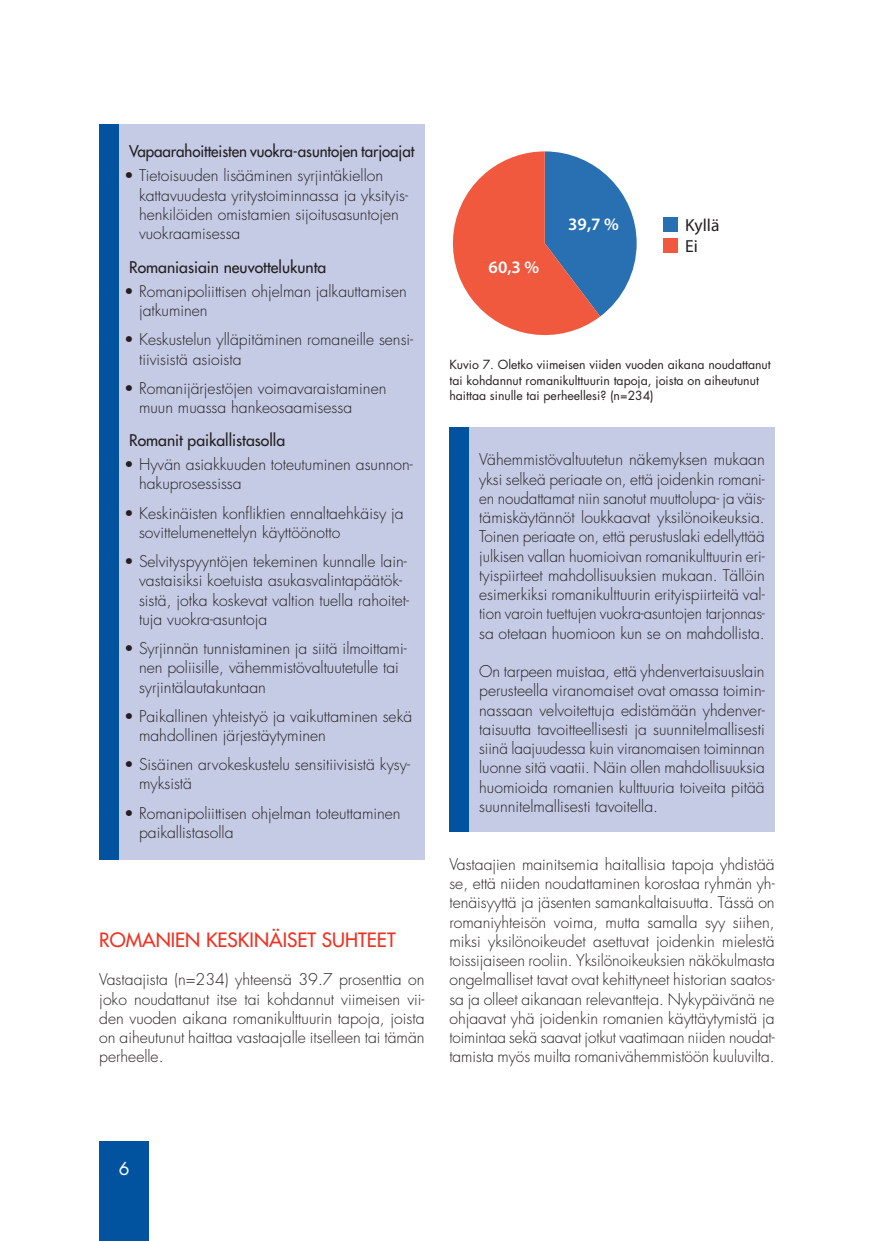
<style>
.page{position:relative;width:874px;height:1241px;background:#fff}
.page>*{position:absolute;margin:0;border:0;box-sizing:border-box;transform-origin:0 0}
.t1{font:19.25px "Futura";color:#ef3122}
.t2{font:600 17.5px "Myriad Pro";color:#fff}
.t3{font:17.5px/21px "Myriad Pro";color:#231f20}
.t4{font:17.5px "Futura";color:#fff}
.t5{font:300 15.75px/19.2px "Futura Std";color:#231f20}
.t6{font:500 15.75px "Futura Std";color:#231f20}
.t7{font:500 15.75px "Futura Std";color:#231f20;scale:.96 1}
.t8{font:12.25px/15.8px "Futura Std";color:#231f20}
</style>
<div class="page">
<div style="left:99px;top:1141px;width:50px;height:99px;background:#0153a0"></div>
<div style="left:99px;top:124px;width:325px;height:735px;background:#c5cbe5"></div>
<div style="left:99px;top:124px;width:20px;height:735px;background:#0153a0"></div>
<div style="left:449px;top:426px;width:325px;height:405px;background:#c5cbe5"></div>
<div style="left:449px;top:426px;width:20px;height:405px;background:#0153a0"></div>
<svg style="left:452px;top:151px;width:184px;height:185px"></svg>
<div style="left:662px;top:217px;width:15px;height:15px;background:#2970b2"></div>
<div style="left:662px;top:238px;width:15px;height:15px;background:#f0593e"></div>
<p class="t7" style="left:129px;top:141px;width:298px">Vapaarahoitteisten vuokra-asuntojen tarjoajat</p>
<p class="t5" style="left:139px;top:166px;width:270px;text-indent:-15px">• Tietoisuuden lisääminen syrjintäkiellon kattavuudesta yritystoiminnassa ja yksityis&shy;henkilöiden omistamien sijoitusasuntojen vuokraamisessa</p>
<p class="t6" style="left:129px;top:257px;width:198px">Romaniasiain neuvottelukunta</p>
<p class="t5" style="left:139px;top:282px;width:269px;text-indent:-15px">• Romanipoliittisen ohjelman jalkauttamisen jatkuminen</p>
<p class="t5" style="left:139px;top:330px;width:275px;text-indent:-15px">• Keskustelun ylläpitäminen romaneille sensi&shy;tiivisistä asioista</p>
<p class="t5" style="left:139px;top:379px;width:249px;text-indent:-15px">• Romanijärjestöjen voimavaraistaminen muun muassa hankeosaamisessa</p>
<p class="t6" style="left:129px;top:430px;width:157px">Romanit paikallistasolla</p>
<p class="t5" style="left:139px;top:455px;width:275px;text-indent:-15px">• Hyvän asiakkuuden toteutuminen asunnon&shy;hakuprosessissa</p>
<p class="t5" style="left:139px;top:503px;width:266px;text-indent:-15px">• Keskinäisten konfliktien ennaltaehkäisy ja sovittelumenettelyn käyttöönotto</p>
<p class="t5" style="left:139px;top:552px;width:271px;text-indent:-15px">• Selvityspyyntöjen tekeminen kunnalle lain&shy;vastaisiksi koetuista asukasvalintapäätök&shy;sistä, jotka koskevat valtion tuella rahoitet&shy;tuja vuokra-asuntoja</p>
<p class="t5" style="left:139px;top:639px;width:269px;text-indent:-15px">• Syrjinnän tunnistaminen ja siitä ilmoittami&shy;nen poliisille, vähemmistövaltuutetulle tai syrjintälautakuntaan</p>
<p class="t5" style="left:139px;top:706px;width:274px;text-indent:-15px">• Paikallinen yhteistyö ja vaikuttaminen sekä mahdollinen järjestäytyminen</p>
<p class="t5" style="left:139px;top:755px;width:272px;text-indent:-15px">• Sisäinen arvokeskustelu sensitiivisistä kysy&shy;myksistä</p>
<p class="t5" style="left:139px;top:803px;width:263px;text-indent:-15px">• Romanipoliittisen ohjelman toteuttaminen paikallistasolla</p>
<p class="t1" style="left:99px;top:927px;width:298px">ROMANIEN KESKINÄISET SUHTEET</p>
<p class="t5" style="left:99px;top:970px;width:326px;text-align:justify">Vastaajista (n=234) yhteensä 39.7 prosenttia on joko noudattanut itse tai kohdannut viimeisen vii&shy;den vuoden aikana romanikulttuurin tapoja, joista on aiheutunut haittaa vastaajalle itselleen tai tämän perheelle.</p>
<p class="t2" style="left:488px;top:256px;width:52px">60,3 %</p>
<p class="t2" style="left:568px;top:213px;width:52px">39,7 %</p>
<p class="t3" style="left:685px;top:214px;width:36px">Kyllä<br>Ei</p>
<p class="t8" style="left:449px;top:356px;width:323px">Kuvio 7. Oletko viimeisen viiden vuoden aikana noudattanut tai kohdannut romanikulttuurin tapoja, joista on aiheutunut haittaa sinulle tai perheellesi? (n=234)</p>
<p class="t5" style="left:479px;top:450px;width:287px;text-align:justify">Vähemmistövaltuutetun näkemyksen mukaan yksi selkeä periaate on, että joidenkin romani&shy;en noudattamat niin sanotut muuttolupa- ja väis&shy;tämiskäytännöt loukkaavat yksilönoikeuksia.<br>Toinen periaate on, että perustuslaki edellyttää julkisen vallan huomioivan romanikulttuurin eri&shy;tyispiirteet mahdollisuuksien mukaan. Tällöin esimerkiksi romanikulttuurin erityispiirteitä val&shy;tion varoin tuettujen vuokra-asuntojen tarjonnas&shy;sa otetaan huomioon kun se on mahdollista.</p>
<p class="t5" style="left:479px;top:662px;width:287px;text-align:justify">On tarpeen muistaa, että yhdenvertaisuuslain perusteella viranomaiset ovat omassa toimin&shy;nassaan velvoitettuja edistämään yhdenver&shy;taisuutta tavoitteellisesti ja suunnitelmallisesti siinä laajuudessa kuin viranomaisen toiminnan luonne sitä vaatii. Näin ollen mahdollisuuksia huomioida romanien kulttuuria toiveita pitää suunnitelmallisesti tavoitella.</p>
<p class="t5" style="left:449px;top:854px;width:327px;text-align:justify">Vastaajien mainitsemia haitallisia tapoja yhdistää se, että niiden noudattaminen korostaa ryhmän yh&shy;tenäisyyttä ja jäsenten samankaltaisuutta. Tässä on romaniyhteisön voima, mutta samalla syy siihen, miksi yksilönoikeudet asettuvat joidenkin mielestä toissijaiseen rooliin. Yksilönoikeuksien näkökulmasta ongelmalliset tavat ovat kehittyneet historian saatos&shy;sa ja olleet aikanaan relevantteja. Nykypäivänä ne ohjaavat yhä joidenkin romanien käyttäytymistä ja toimintaa sekä saavat jotkut vaatimaan niiden noudat&shy;tamista myös muilta romanivähemmistöön kuuluvilta.</p>
<p class="t4" style="left:119px;top:1157px;width:12px">6</p>
</div>
